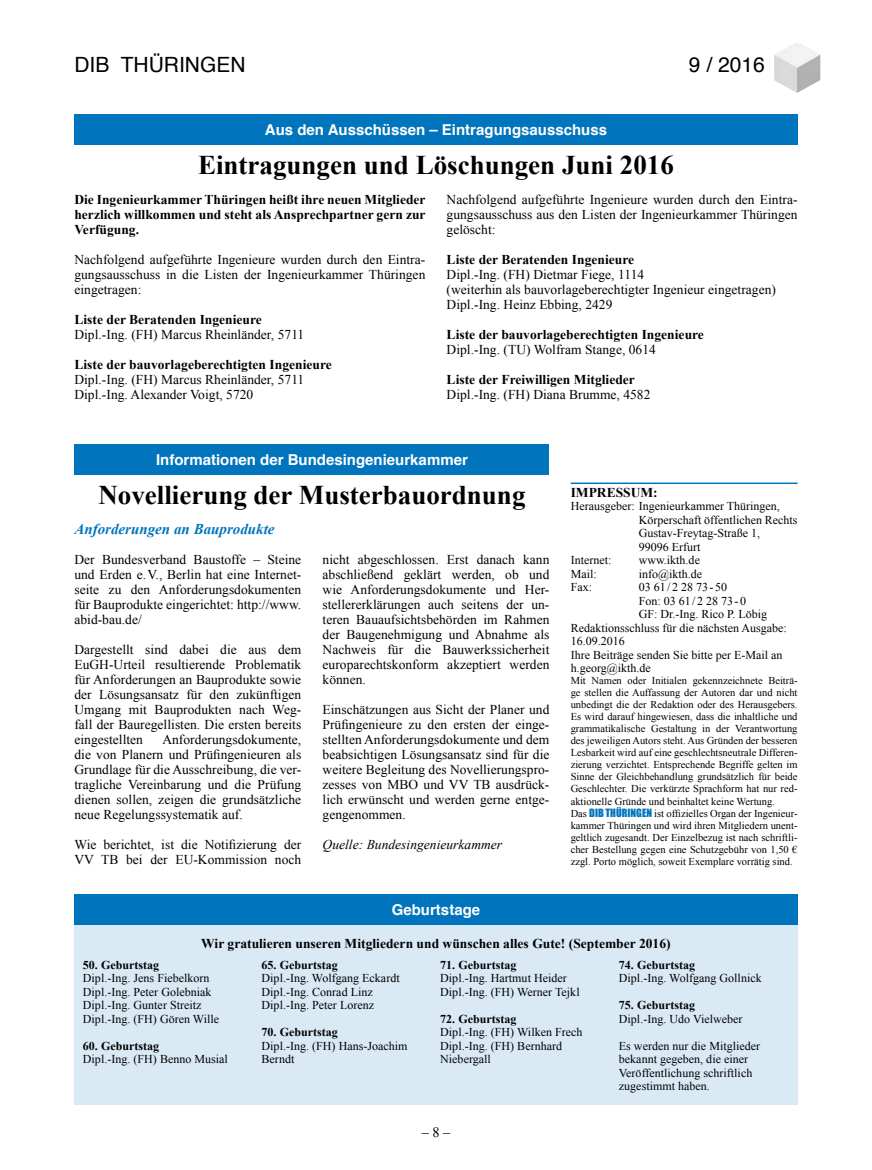
<style>
.page{position:relative;width:872px;height:1170px;background:#fff}
.page>*{position:absolute;margin:0;border:0;box-sizing:border-box;transform-origin:0 0}
.t1{font:700 27px "Times New Roman";color:#000}
.t2{font:21px "Helvetica";color:#000}
.t3{font:700 15px "Helvetica";color:#fff}
.t4{font:italic 700 15px "Times New Roman";color:#0074bc}
.t5{font:14.25px "Times New Roman";color:#000}
.t6{font:13.5px/15px "Times New Roman";color:#000;text-align:justify}
.t7{font:700 13.5px/15px "Times New Roman";color:#000;text-align:justify}
.t8{font:italic 13.5px "Times New Roman";color:#000}
.t9{font:12px/13.5px "Times New Roman";color:#000}
.t10{font:700 12px "Times New Roman";color:#000}
.t11{font:10.5px/12px "Times New Roman";color:#000}
.s1{font-family:"Impact";color:#0074bc}
</style>
<div class="page">
<img style="left:774px;top:43px;width:46px;height:50px">
<div style="left:74px;top:894px;width:723px;height:210px;background:#d9eaf5"></div>
<div style="left:74px;top:894px;width:723px;height:30px;background:#0074bc"></div>
<hr style="left:570px;top:482px;width:227px;height:2px;background:#0074bc">
<div style="left:74px;top:444px;width:475px;height:30px;background:#0074bc"></div>
<div style="left:74px;top:114px;width:723px;height:30px;background:#0074bc"></div>
<h2 class="t2" style="left:74px;top:49px;width:173px">DIB THÜRINGEN</h2>
<h2 class="t2" style="left:689px;top:49px;width:77px">9 / 2016</h2>
<p class="t3" style="left:265px;top:117px;width:344px">Aus den Ausschüssen – Eintragungsausschuss</p>
<h1 class="t1" style="left:198px;top:146px;width:477px">Eintragungen und Löschungen Juni 2016</h1>
<p class="t7" style="left:74px;top:192px;width:353px">Die Ingenieurkammer Thüringen heißt ihre neuen Mitglieder herzlich willkommen und steht als Ansprechpartner gern zur Verfügung.</p>
<p class="t6" style="left:74px;top:252px;width:352px">Nachfolgend aufgeführte Ingenieure wurden durch den Eintra&shy;gungsausschuss in die Listen der Ingenieurkammer Thüringen eingetragen:</p>
<p class="t7" style="left:74px;top:312px;width:189px">Liste der Beratenden Ingenieure</p>
<p class="t6" style="left:74px;top:327px;width:231px">Dipl.-Ing. (FH) Marcus Rheinländer, 5711</p>
<p class="t7" style="left:74px;top:357px;width:259px">Liste der bauvorlageberechtigten Ingenieure</p>
<p class="t6" style="left:74px;top:372px;width:231px">Dipl.-Ing. (FH) Marcus Rheinländer, 5711<br>Dipl.-Ing. Alexander Voigt, 5720</p>
<p class="t6" style="left:446px;top:192px;width:352px">Nachfolgend aufgeführte Ingenieure wurden durch den Eintra&shy;gungsausschuss aus den Listen der Ingenieurkammer Thüringen gelöscht:</p>
<p class="t7" style="left:446px;top:252px;width:189px">Liste der Beratenden Ingenieure</p>
<p class="t6" style="left:446px;top:267px;width:331px;text-align:left">Dipl.-Ing. (FH) Dietmar Fiege, 1114<br>(weiterhin als bauvorlageberechtigter Ingenieur eingetragen)<br>Dipl.-Ing. Heinz Ebbing, 2429</p>
<p class="t7" style="left:446px;top:327px;width:259px">Liste der bauvorlageberechtigten Ingenieure</p>
<p class="t6" style="left:446px;top:342px;width:211px">Dipl.-Ing. (TU) Wolfram Stange, 0614</p>
<p class="t7" style="left:446px;top:372px;width:190px">Liste der Freiwilligen Mitglieder</p>
<p class="t6" style="left:446px;top:387px;width:205px">Dipl.-Ing. (FH) Diana Brumme, 4582</p>
<p class="t3" style="left:156px;top:447px;width:313px">Informationen der Bundesingenieurkammer</p>
<h1 class="t1" style="left:98px;top:476px;width:429px">Novellierung der Musterbauordnung</h1>
<p class="t4" style="left:74px;top:519px;width:202px">Anforderungen an Bauprodukte</p>
<p class="t6" style="left:74px;top:552px;width:228px">Der Bundesverband Baustoffe – Steine und Erden e.V., Berlin hat eine Internet&shy;seite zu den Anforderungsdokumenten für Bauprodukte eingerichtet: http://www. abid-bau.de/</p>
<p class="t6" style="left:74px;top:642px;width:228px">Dargestellt sind dabei die aus dem EuGH-Urteil resultierende Problematik für Anforderungen an Bauprodukte sowie der Lösungsansatz für den zukünftigen Umgang mit Bauprodukten nach Weg&shy;fall der Bauregellisten. Die ersten bereits eingestellten</p>
<p class="t6" style="left:74px;top:732px;width:228px;text-indent:88px">Anforderungsdokumente, die von Planern und Prüfingenieuren als Grundlage für die Ausschreibung, die ver&shy;tragliche Vereinbarung und die Prüfung dienen sollen, zeigen die grundsätzliche neue Regelungssystematik auf.</p>
<p class="t6" style="left:74px;top:837px;width:228px">Wie berichtet, ist die Notifizierung der<br>VV TB bei der EU-Kommission noch</p>
<p class="t6" style="left:322px;top:552px;width:228px">nicht abgeschlossen. Erst danach kann abschließend geklärt werden, ob und wie Anforderungsdokumente und Her&shy;stellererklärungen auch seitens der un&shy;teren Bauaufsichtsbehörden im Rahmen der Baugenehmigung und Abnahme als Nachweis für die Bauwerkssicherheit europarechtskonform akzeptiert werden können.</p>
<p class="t6" style="left:322px;top:702px;width:228px">Einschätzungen aus Sicht der Planer und Prüfingenieure zu den ersten der einge&shy;stellten Anforderungsdokumente und dem beabsichtigen Lösungsansatz sind für die weitere Begleitung des Novellierungspro&shy;zesses von MBO und VV TB ausdrück&shy;lich erwünscht und werden gerne entge&shy;gengenommen.</p>
<p class="t8" style="left:322px;top:835px;width:181px">Quelle: Bundesingenieurkammer</p>
<p class="t7" style="left:570px;top:484px;width:88px">IMPRESSUM:</p>
<p class="t9" style="left:570px;top:499px;width:211px">Herausgeber: Ingenieurkammer Thüringen,</p>
<p class="t9" style="left:639px;top:513px;width:160px">Körperschaft öffentlichen Rechts</p>
<p class="t9" style="left:639px;top:526px;width:123px">Gustav-Freytag-Straße 1,</p>
<p class="t9" style="left:639px;top:540px;width:63px">99096 Erfurt</p>
<p class="t9" style="left:570px;top:553px;width:42px">Internet:</p>
<p class="t9" style="left:639px;top:553px;width:63px">www.ikth.de</p>
<p class="t9" style="left:570px;top:567px;width:28px">Mail:</p>
<p class="t9" style="left:639px;top:567px;width:65px">info@ikth.de</p>
<p class="t9" style="left:570px;top:580px;width:23px">Fax:</p>
<p class="t9" style="left:639px;top:580px;width:90px">03 61/2 28 73- 50</p>
<p class="t9" style="left:639px;top:594px;width:109px">Fon: 03 61/2 28 73- 0</p>
<p class="t9" style="left:639px;top:607px;width:130px">GF: Dr.-Ing. Rico P. Löbig</p>
<p class="t9" style="left:570px;top:621px;width:217px">Redaktionsschluss für die nächsten Ausgabe:</p>
<p class="t9" style="left:570px;top:634px;width:55px">16.09.2016</p>
<p class="t9" style="left:570px;top:648px;width:213px">Ihre Beiträge senden Sie bitte per E-Mail an</p>
<p class="t9" style="left:570px;top:661px;width:82px">h.georg@ikth.de</p>
<p class="t11" style="left:570px;top:674px;width:228px">Mit Namen oder Initialen gekennzeichnete Beiträ&shy;ge stellen die Auffassung der Autoren dar und nicht unbedingt die der Redaktion oder des Herausgebers.<br>Es wird darauf hingewiesen, dass die inhaltliche und grammatikalische Gestaltung in der Verantwortung des jeweiligen Autors steht. Aus Gründen der besseren Lesbarkeit wird auf eine geschlechtsneutrale Differen&shy;zierung verzichtet. Entsprechende Begriffe gelten im Sinne der Gleichbehandlung grundsätzlich für beide Geschlechter. Die verkürzte Sprachform hat nur red&shy;aktionelle Gründe und beinhaltet keine Wertung.<br>Das <span class="s1">DIB THÜRINGEN</span> ist offizielles Organ der Ingenieur&shy;kammer Thüringen und wird ihren Mitgliedern unent&shy;geltlich zugesandt. Der Einzelbezug ist nach schriftli&shy;cher Bestellung gegen eine Schutzgebühr von 1,50 € zzgl. Porto möglich, soweit Exemplare vorrätig sind.</p>
<p class="t3" style="left:392px;top:897px;width:90px">Geburtstage</p>
<p class="t7" style="left:201px;top:935px;width:471px">Wir gratulieren unseren Mitgliedern und wünschen alles Gute! (September 2016)</p>
<p class="t10" style="left:83px;top:956px;width:78px">50. Geburtstag</p>
<p class="t9" style="left:83px;top:971px;width:138px">Dipl.-Ing. Jens Fiebelkorn<br>Dipl.-Ing. Peter Golebniak<br>Dipl.-Ing. Gunter Streitz<br>Dipl.-Ing. (FH) Gören Wille</p>
<p class="t10" style="left:83px;top:1037px;width:78px">60. Geburtstag</p>
<p class="t9" style="left:83px;top:1052px;width:146px">Dipl.-Ing. (FH) Benno Musial</p>
<p class="t10" style="left:261px;top:956px;width:78px">65. Geburtstag</p>
<p class="t9" style="left:261px;top:971px;width:140px">Dipl.-Ing. Wolfgang Eckardt<br>Dipl.-Ing. Conrad Linz<br>Dipl.-Ing. Peter Lorenz</p>
<p class="t10" style="left:261px;top:1023px;width:78px">70. Geburtstag</p>
<p class="t9" style="left:261px;top:1038px;width:147px">Dipl.-Ing. (FH) Hans-Joachim<br>Berndt</p>
<p class="t10" style="left:440px;top:956px;width:78px">71. Geburtstag</p>
<p class="t9" style="left:440px;top:971px;width:141px">Dipl.-Ing. Hartmut Heider<br>Dipl.-Ing. (FH) Werner Tejkl</p>
<p class="t10" style="left:440px;top:1010px;width:78px">72. Geburtstag</p>
<p class="t9" style="left:440px;top:1025px;width:144px">Dipl.-Ing. (FH) Wilken Frech<br>Dipl.-Ing. (FH) Bernhard<br>Niebergall</p>
<p class="t5" style="left:422px;top:1122px;width:30px">– 8 –</p>
<p class="t10" style="left:619px;top:956px;width:78px">74. Geburtstag</p>
<p class="t9" style="left:619px;top:971px;width:144px">Dipl.-Ing. Wolfgang Gollnick</p>
<p class="t10" style="left:619px;top:996px;width:78px">75. Geburtstag</p>
<p class="t9" style="left:619px;top:1011px;width:125px">Dipl.-Ing. Udo Vielweber</p>
<p class="t9" style="left:619px;top:1038px;width:143px">Es werden nur die Mitglieder bekannt gegeben, die einer<br>Veröffentlichung schriftlich zugestimmt haben.</p>
</div>
